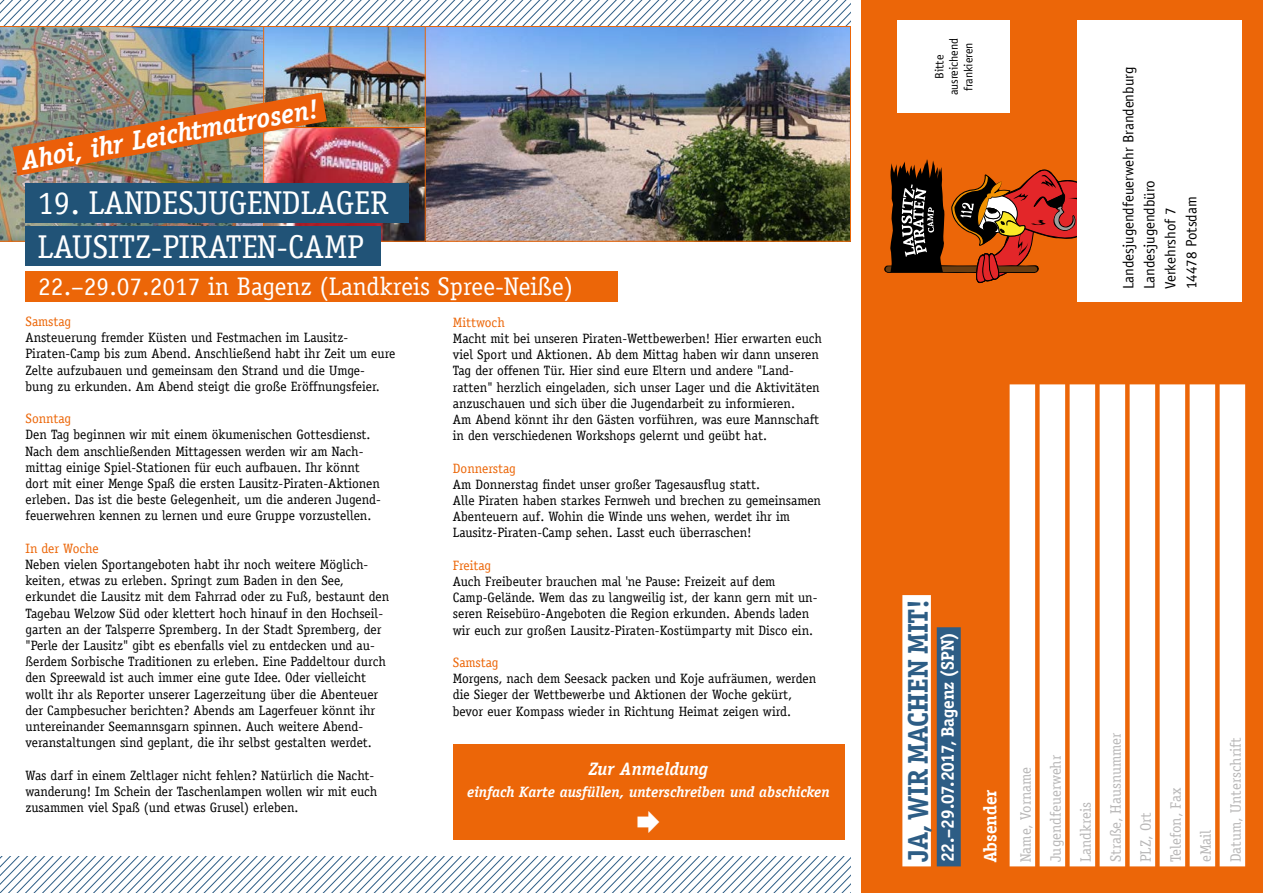
<style>
.page{position:relative;width:1263px;height:893px;background:#fff}
.page>*{position:absolute;margin:0;border:0;box-sizing:border-box;transform-origin:0 0}
.t1{font:33px/43.7px "Officina Serif LT";color:#fff}
.t2{font:700 28.5px "Officina Ser ITC";color:#2d5d85}
.t3{font:italic 700 27px "Officina Serif LT";color:#fff}
.t4{font:25.5px "Officina Serif LT";color:#fff}
.t5{font:700 18px "Officina Ser ITC";color:#fff}
.t6{font:italic 700 18px "Officina Serif LT";color:#fff}
.t7{font:15px/30px "Officina Serif LT";color:#b9b8b8}
.t8{font:15px/21px "Officina Sans LT";color:#000}
.t9{font:italic 700 15px "Officina Serif LT";color:#fff}
.t10{font:13.5px/16.2px "Officina Serif LT";color:#000}
.t11{font:13.5px "Officina Serif LT";color:#ec6608}
.t12{font:12px/14.4px "Officina Sans LT";color:#000;text-align:center}
</style>
<div class="page">
<div style="left:861px;top:0;width:402px;height:893px;background:#ec6608"></div>
<svg style="left:0;top:856px;width:850px;height:37px"></svg>
<svg style="left:0;top:0;width:850px;height:26px"></svg>
<img style="left:265px;top:28px;width:584px;height:212px">
<img style="left:0;top:26px;width:263px;height:216px">
<div style="left:425px;top:26px;width:426px;height:216px;border:1px solid #ec6608"></div>
<div style="left:263px;top:26px;width:163px;height:102px;border:1px solid #ec6608"></div>
<div style="left:263px;top:127px;width:163px;height:115px;border:1px solid #ec6608"></div>
<div style="left:453px;top:744px;width:391px;height:96px;background:#ec6608"></div>
<div style="left:902px;top:595px;width:29px;height:271px;background:#fff"></div>
<div style="left:937px;top:627px;width:24px;height:239px;background:#2d5d85"></div>
<div style="left:1010px;top:384px;width:25px;height:482px;background:#fff"></div>
<div style="left:1040px;top:384px;width:25px;height:482px;background:#fff"></div>
<div style="left:1070px;top:384px;width:25px;height:482px;background:#fff"></div>
<div style="left:1100px;top:384px;width:25px;height:482px;background:#fff"></div>
<div style="left:1130px;top:384px;width:25px;height:482px;background:#fff"></div>
<div style="left:1160px;top:384px;width:25px;height:482px;background:#fff"></div>
<div style="left:1190px;top:384px;width:25px;height:482px;background:#fff"></div>
<div style="left:1220px;top:384px;width:25px;height:482px;background:#fff"></div>
<div style="left:897px;top:20px;width:113px;height:93px;background:#fff"></div>
<div style="left:26px;top:183px;width:383px;height:39px;background:#215377"></div>
<div style="left:26px;top:226px;width:355px;height:40px;background:#215377"></div>
<div style="left:26px;top:271px;width:592px;height:30px;background:#ec6608"></div>
<img style="left:13px;top:92px;width:314px;height:84px">
<svg style="left:884px;top:159px;width:228px;height:249px"></svg>
<div style="left:1077px;top:20px;width:165px;height:282px;background:#fff"></div>
<h3 class="t3" style="left:19px;top:145px;width:302px;rotate:-10deg">Ahoi, ihr Leichtmatrosen!</h3>
<h1 class="t1" style="left:38px;top:181px;width:352px">19. LANDESJUGENDLAGER<br>LAUSITZ-PIRATEN-CAMP</h1>
<h3 class="t4" style="left:38px;top:272px;width:536px">22.–29.07.2017 in Bagenz (Landkreis Spree-Neiße)</h3>
<p class="t11" style="left:26px;top:314px;width:47px">Samstag</p>
<p class="t10" style="left:26px;top:330px;width:371px">Ansteuerung fremder Küsten und Festmachen im Lausitz-Piraten-Camp bis zum Abend. Anschließend habt ihr Zeit um eure Zelte aufzubauen und gemeinsam den Strand und die Umge&shy;bung zu erkunden. Am Abend steigt die große Eröffnungsfeier.</p>
<p class="t11" style="left:26px;top:411px;width:47px">Sonntag</p>
<p class="t10" style="left:26px;top:427px;width:357px">Den Tag beginnen wir mit einem ökumenischen Gottesdienst.<br>Nach dem anschließenden Mittagessen werden wir am Nach&shy;mittag einige Spiel-Stationen für euch aufbauen. Ihr könnt dort mit einer Menge Spaß die ersten Lausitz-Piraten-Aktionen erleben. Das ist die beste Gelegenheit, um die anderen Jugend&shy;feuerwehren kennen zu lernen und eure Gruppe vorzustellen.</p>
<p class="t11" style="left:26px;top:540px;width:75px">In der Woche</p>
<p class="t10" style="left:26px;top:556px;width:365px">Neben vielen Sportangeboten habt ihr noch weitere Möglich&shy;keiten, etwas zu erleben. Springt zum Baden in den See, erkundet die Lausitz mit dem Fahrrad oder zu Fuß, bestaunt den Tagebau Welzow Süd oder klettert hoch hinauf in den Hochseil&shy;garten an der Talsperre Spremberg. In der Stadt Spremberg, der "Perle der Lausitz" gibt es ebenfalls viel zu entdecken und au&shy;ßerdem Sorbische Traditionen zu erleben. Eine Paddeltour durch den Spreewald ist auch immer eine gute Idee. Oder vielleicht wollt ihr als Reporter unserer Lagerzeitung über die Abenteuer der Campbesucher berichten? Abends am Lagerfeuer könnt ihr untereinander Seemannsgarn spinnen. Auch weitere Abend&shy;veranstaltungen sind geplant, die ihr selbst gestalten werdet.</p>
<p class="t10" style="left:26px;top:767px;width:353px">Was darf in einem Zeltlager nicht fehlen? Natürlich die Nacht&shy;wanderung! Im Schein der Taschenlampen wollen wir mit euch zusammen viel Spaß (und etwas Grusel) erleben.</p>
<h3 class="t6" style="left:589px;top:758px;width:121px">Zur Anmeldung</h3>
<p class="t11" style="left:453px;top:314px;width:54px">Mittwoch</p>
<p class="t10" style="left:453px;top:330px;width:371px">Macht mit bei unseren Piraten-Wettbewerben! Hier erwarten euch viel Sport und Aktionen. Ab dem Mittag haben wir dann unseren Tag der offenen Tür. Hier sind eure Eltern und andere "Land&shy;ratten" herzlich eingeladen, sich unser Lager und die Aktivitäten anzuschauen und sich über die Jugendarbeit zu informieren.<br>Am Abend könnt ihr den Gästen vorführen, was eure Mannschaft in den verschiedenen Workshops gelernt und geübt hat.</p>
<p class="t11" style="left:453px;top:460px;width:65px">Donnerstag</p>
<p class="t10" style="left:453px;top:476px;width:370px">Am Donnerstag findet unser großer Tagesausflug statt.<br>Alle Piraten haben starkes Fernweh und brechen zu gemeinsamen Abenteuern auf. Wohin die Winde uns wehen, werdet ihr im Lausitz-Piraten-Camp sehen. Lasst euch überraschen!</p>
<p class="t11" style="left:453px;top:557px;width:40px">Freitag</p>
<p class="t10" style="left:453px;top:573px;width:366px">Auch Freibeuter brauchen mal 'ne Pause: Freizeit auf dem Camp-Gelände. Wem das zu langweilig ist, der kann gern mit un&shy;seren Reisebüro-Angeboten die Region erkunden. Abends laden wir euch zur großen Lausitz-Piraten-Kostümparty mit Disco ein.</p>
<p class="t11" style="left:453px;top:654px;width:47px">Samstag</p>
<p class="t10" style="left:453px;top:670px;width:365px">Morgens, nach dem Seesack packen und Koje aufräumen, werden die Sieger der Wettbewerbe und Aktionen der Woche gekürt, bevor euer Kompass wieder in Richtung Heimat zeigen wird.</p>
<p class="t9" style="left:467px;top:783px;width:364px">einfach Karte ausfüllen, unterschreiben und abschicken</p>
<p class="t12" style="left:932px;top:95px;width:59px;rotate:-90deg">Bitte ausreichend frankieren</p>
<p class="t8" style="left:1118px;top:289px;width:224px;rotate:-90deg">Landesjugendfeuerwehr Brandenburg<br>Landesjugendbüro<br>Verkehrshof 7<br>14478 Potsdam</p>
<h2 class="t2" style="left:901px;top:862px;width:264px;rotate:-90deg">JA, WIR MACHEN MIT!</h2>
<h3 class="t5" style="left:936px;top:862px;width:232px;rotate:-90deg">22.–29.07.2017, Bagenz (SPN)</h3>
<h3 class="t5" style="left:979px;top:862px;width:74px;rotate:-90deg">Absender</h3>
<p class="t7" style="left:1011px;top:862px;width:131px;rotate:-90deg">Name, Vorname<br>Jugendfeuerwehr<br>Landkreis<br>Straße, Hausnummer<br>PLZ, Ort<br>Telefon, Fax<br>eMail<br>Datum, Unterschrift</p>
</div>
